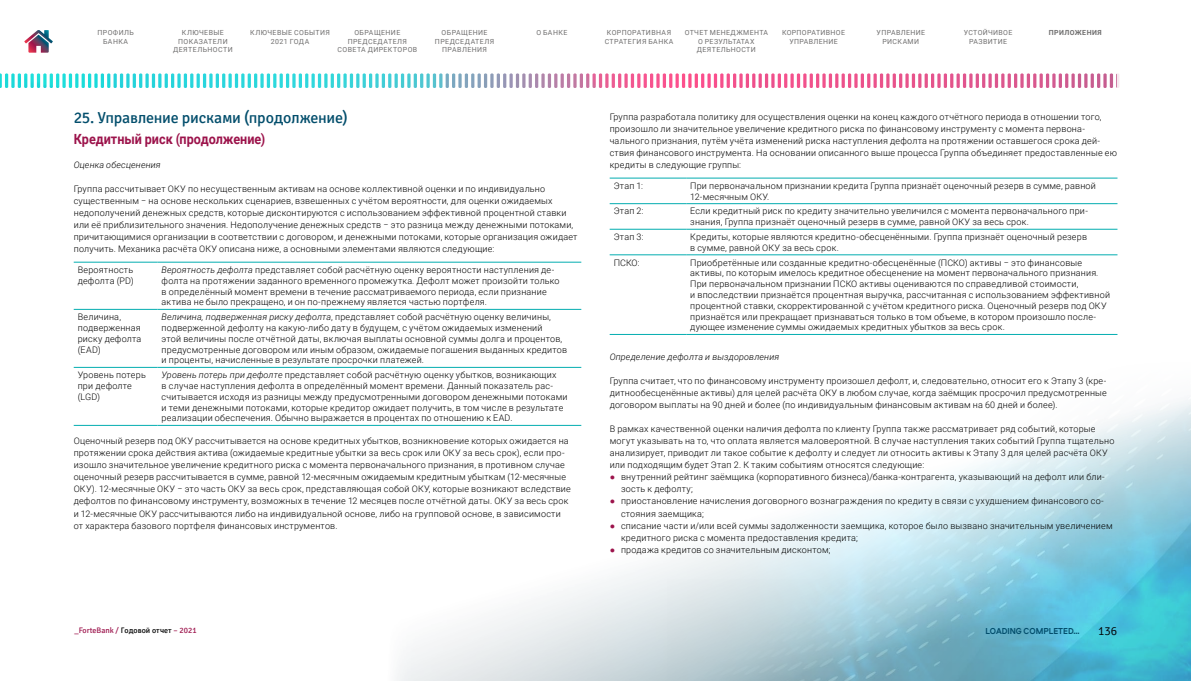
<style>
.page{position:relative;width:1191px;height:681px;background:#fff}
.page>*{position:absolute;margin:0;border:0;box-sizing:border-box;transform-origin:0 0}
.t1{font:16px "Cignika";letter-spacing:-.015em;color:#034e6c}
.t2{font:700 14px "Roboto";color:#9c134b;scale:.9 1}
.t3{font:300 12px "Cignika";color:#000}
.t4{font:300 9px/10.8px "Roboto";letter-spacing:.025em;color:#000}
.t5{font:italic 300 9px "Roboto";letter-spacing:.015em;color:#000}
.t6{font:700 9px "Aeroport";color:#034e6c;scale:.9 1}
.t7{font:8px "Cignika";color:#9c134b}
.t8{font:7px/8.4px "Roboto";letter-spacing:.055em;color:#706f6f;text-align:center}
.t9{font:700 7px "Roboto";letter-spacing:.06em;color:#706f6f}
.s1{font-style:italic}
.s2{font-family:"Arial";font-weight:400;color:#9c134b}
.s3{color:#000}
</style>
<div class="page">
<img style="left:387px;top:399px;width:804px;height:281px">
<svg style="left:24px;top:30px;width:29px;height:23px"></svg>
<hr style="left:609px;top:178px;width:77px;height:1px;background:#03adb0">
<hr style="left:686px;top:178px;width:431px;height:1px;background:#03adb0">
<hr style="left:609px;top:334px;width:77px;height:1px;background:#03adb0">
<hr style="left:686px;top:334px;width:431px;height:1px;background:#03adb0">
<hr style="left:609px;top:203px;width:77px;height:1px;background:#03adb0">
<hr style="left:686px;top:203px;width:431px;height:1px;background:#03adb0">
<hr style="left:609px;top:229px;width:77px;height:1px;background:#03adb0">
<hr style="left:686px;top:229px;width:431px;height:1px;background:#03adb0">
<hr style="left:609px;top:254px;width:77px;height:1px;background:#03adb0">
<hr style="left:686px;top:254px;width:431px;height:1px;background:#03adb0">
<hr style="left:74px;top:262px;width:84px;height:1px;background:#03adb0">
<hr style="left:158px;top:262px;width:423px;height:1px;background:#03adb0">
<hr style="left:74px;top:425px;width:84px;height:1px;background:#03adb0">
<hr style="left:158px;top:425px;width:423px;height:1px;background:#03adb0">
<hr style="left:74px;top:309px;width:84px;height:1px;background:#03adb0">
<hr style="left:158px;top:309px;width:423px;height:1px;background:#03adb0">
<hr style="left:74px;top:367px;width:84px;height:1px;background:#03adb0">
<hr style="left:158px;top:367px;width:423px;height:1px;background:#03adb0">
<svg style="left:0;top:73px;width:973px;height:15px"></svg>
<img style="left:975px;top:73px;width:142px;height:15px">
<p class="t8" style="left:97px;top:28px;width:38px">ПРОФИЛЬ<br>БАНКА</p>
<p class="t8" style="left:173px;top:28px;width:61px">КЛЮЧЕВЫЕ<br>ПОКАЗАТЕЛИ<br>ДЕЯТЕЛЬНОСТИ</p>
<p class="t8" style="left:250px;top:28px;width:81px">КЛЮЧЕВЫЕ СОБЫТИЯ<br>2021 ГОДА</p>
<p class="t8" style="left:337px;top:28px;width:81px">ОБРАЩЕНИЕ<br>ПРЕДСЕДАТЕЛЯ<br>СОВЕТА ДИРЕКТОРОВ</p>
<p class="t8" style="left:435px;top:28px;width:61px">ОБРАЩЕНИЕ<br>ПРЕДСЕДАТЕЛЯ<br>ПРАВЛЕНИЯ</p>
<p class="t8" style="left:604px;top:28px;width:70px">КОРПОРАТИВНАЯ<br>СТРАТЕГИЯ БАНКА</p>
<p class="t8" style="left:684px;top:28px;width:85px">ОТЧЕТ МЕНЕДЖМЕНТА<br>О РЕЗУЛЬТАТАХ<br>ДЕЯТЕЛЬНОСТИ</p>
<p class="t8" style="left:782px;top:28px;width:64px">КОРПОРАТИВНОЕ<br>УПРАВЛЕНИЕ</p>
<p class="t8" style="left:876px;top:28px;width:50px">УПРАВЛЕНИЕ<br>РИСКАМИ</p>
<p class="t8" style="left:963px;top:28px;width:50px">УСТОЙЧИВОЕ<br>РАЗВИТИЕ</p>
<p class="t8" style="left:536px;top:28px;width:33px">О БАНКЕ</p>
<p class="t9" style="left:1049px;top:28px;width:54px">ПРИЛОЖЕНИЯ</p>
<h1 class="t1" style="left:74px;top:109px;width:275px">25. Управление рисками (продолжение)</h1>
<h2 class="t2" style="left:74px;top:129px;width:214px">Кредитный риск (продолжение)</h2>
<p class="t5" style="left:74px;top:158px;width:88px">Оценка обесценения</p>
<p class="t4" style="left:74px;top:182px;width:505px;line-height:12px">Группа рассчитывает ОКУ по несущественным активам на основе коллективной оценки и по индивидуально существенным − на основе нескольких сценариев, взвешенных с учётом вероятности, для оценки ожидаемых недополучений денежных средств, которые дисконтируются с использованием эффективной процентной ставки или её приблизительного значения. Недополучение денежных средств − это разница между денежными потоками, причитающимися организации в соответствии с договором, и денежными потоками, которые организация ожидает получить. Механика расчёта ОКУ описана ниже, а основными элементами являются следующие:</p>
<p class="t4" style="left:78px;top:264px;width:58px">Вероятность дефолта (PD)</p>
<p class="t4" style="left:162px;top:264px;width:399px"><span class="s1">Вероятность дефолта</span> представляет собой расчётную оценку вероятности наступления де&shy;фолта на протяжении заданного временного промежутка. Дефолт может произойти только в определённый момент времени в течение рассматриваемого периода, если признание актива не было прекращено, и он по-прежнему является частью портфеля.</p>
<p class="t4" style="left:78px;top:311px;width:65px">Величина, подверженная риску дефолта (EAD)</p>
<p class="t4" style="left:162px;top:311px;width:407px"><span class="s1">Величина, подверженная риску дефолта</span>, представляет собой расчётную оценку величины, подверженной дефолту на какую-либо дату в будущем, с учётом ожидаемых изменений<br>этой величины после отчётной даты, включая выплаты основной суммы долга и процентов, предусмотренные договором или иным образом, ожидаемые погашения выданных кредитов и проценты, начисленные в результате просрочки платежей.</p>
<p class="t4" style="left:78px;top:369px;width:70px">Уровень потерь при дефолте (LGD)</p>
<p class="t4" style="left:162px;top:369px;width:407px"><span class="s1">Уровень потерь при дефолте</span> представляет собой расчётную оценку убытков, возникающих<br>в случае наступления дефолта в определённый момент времени. Данный показатель рас&shy;считывается исходя из разницы между предусмотренными договором денежными потоками и теми денежными потоками, которые кредитор ожидает получить, в том числе в результате реализации обеспечения. Обычно выражается в процентах по отношению к EAD.</p>
<p class="t4" style="left:74px;top:434px;width:499px;line-height:12px">Оценочный резерв под ОКУ рассчитывается на основе кредитных убытков, возникновение которых ожидается на протяжении срока действия актива (ожидаемые кредитные убытки за весь срок или ОКУ за весь срок), если про&shy;изошло значительное увеличение кредитного риска с момента первоначального признания, в противном случае оценочный резерв рассчитывается в сумме, равной 12-месячным ожидаемым кредитным убыткам (12-месячные ОКУ). 12-месячные ОКУ − это часть ОКУ за весь срок, представляющая собой ОКУ, которые возникают вследствие дефолтов по финансовому инструменту, возможных в течение 12 месяцев после отчётной даты. ОКУ за весь срок и 12-месячные ОКУ рассчитываются либо на индивидуальной основе, либо на групповой основе, в зависимости от характера базового портфеля финансовых инструментов.</p>
<p class="t4" style="left:609px;top:110px;width:509px;line-height:12px">Группа разработала политику для осуществления оценки на конец каждого отчётного периода в отношении того, произошло ли значительное увеличение кредитного риска по финансовому инструменту с момента первона&shy;чального признания, путём учёта изменений риска наступления дефолта на протяжении оставшегося срока дей&shy;ствия финансового инструмента. На основании описанного выше процесса Группа объединяет предоставленные ею кредиты в следующие группы:</p>
<p class="t4" style="left:613px;top:180px;width:31px">Этап 1:</p>
<p class="t4" style="left:690px;top:180px;width:407px">При первоначальном признании кредита Группа признаёт оценочный резерв в сумме, равной<br>12-месячным ОКУ.</p>
<p class="t4" style="left:613px;top:205px;width:32px">Этап 2:</p>
<p class="t4" style="left:690px;top:205px;width:399px">Если кредитный риск по кредиту значительно увеличился с момента первоначального при&shy;знания, Группа признаёт оценочный резерв в сумме, равной ОКУ за весь срок.</p>
<p class="t4" style="left:613px;top:231px;width:31px">Этап 3:</p>
<p class="t4" style="left:690px;top:231px;width:398px">Кредиты, которые являются кредитно-обесценёнными. Группа признаёт оценочный резерв в сумме, равной ОКУ за весь срок.</p>
<p class="t4" style="left:613px;top:256px;width:27px">ПСКО:</p>
<p class="t4" style="left:690px;top:256px;width:421px">Приобретённые или созданные кредитно-обесценённые (ПСКО) активы − это финансовые активы, по которым имелось кредитное обесценение на момент первоначального признания.<br>При первоначальном признании ПСКО активы оцениваются по справедливой стоимости,<br>и впоследствии признаётся процентная выручка, рассчитанная с использованием эффективной процентной ставки, скорректированной с учётом кредитного риска. Оценочный резерв под ОКУ признаётся или прекращает признаваться только в том объеме, в котором произошло после&shy;дующее изменение суммы ожидаемых кредитных убытков за весь срок.</p>
<p class="t5" style="left:609px;top:350px;width:171px">Определение дефолта и выздоровления</p>
<p class="t4" style="left:609px;top:374px;width:499px;line-height:12px;text-align:justify">Группа считает, что по финансовому инструменту произошел дефолт, и, следовательно, относит его к Этапу 3 (кре&shy;дитнообесценённые активы) для целей расчёта ОКУ в любом случае, когда заёмщик просрочил предусмотренные договором выплаты на 90 дней и более (по индивидуальным финансовым активам на 60 дней и более).</p>
<p class="t4" style="left:609px;top:422px;width:506px;line-height:12px">В рамках качественной оценки наличия дефолта по клиенту Группа также рассматривает ряд событий, которые могут указывать на то, что оплата является маловероятной. В случае наступления таких событий Группа тщательно анализирует, приводит ли такое событие к дефолту и следует ли относить активы к Этапу 3 для целей расчёта ОКУ или подходящим будет Этап 2. К таким событиям относятся следующие:</p>
<p class="t4" style="left:621px;top:470px;width:485px;line-height:12px;text-indent:-11px"><span class="s2">●</span> внутренний рейтинг заёмщика (корпоративного бизнеса)/банка-контрагента, указывающий на дефолт или бли&shy;зость к дефолту;</p>
<p class="t4" style="left:621px;top:494px;width:484px;line-height:12px;text-indent:-11px"><span class="s2">●</span> приостановление начисления договорного вознаграждения по кредиту в связи с ухудшением финансового со&shy;стояния заемщика;</p>
<p class="t4" style="left:621px;top:518px;width:493px;line-height:12px;text-indent:-11px"><span class="s2">●</span> списание части и/или всей суммы задолженности заемщика, которое было вызвано значительным увеличением кредитного риска с момента предоставления кредита;</p>
<p class="t4" style="left:609px;top:543px;width:222px"><span class="s2">●</span> продажа кредитов со значительным дисконтом;</p>
<p class="t7" style="left:74px;top:625px;width:124px">_ForteBank / <span class="s3">Годовой отчет</span> – 2021</p>
<p class="t6" style="left:985px;top:624px;width:106px">LOADING COMPLETED...</p>
<h3 class="t3" style="left:1098px;top:623px;width:21px">136</h3>
</div>
